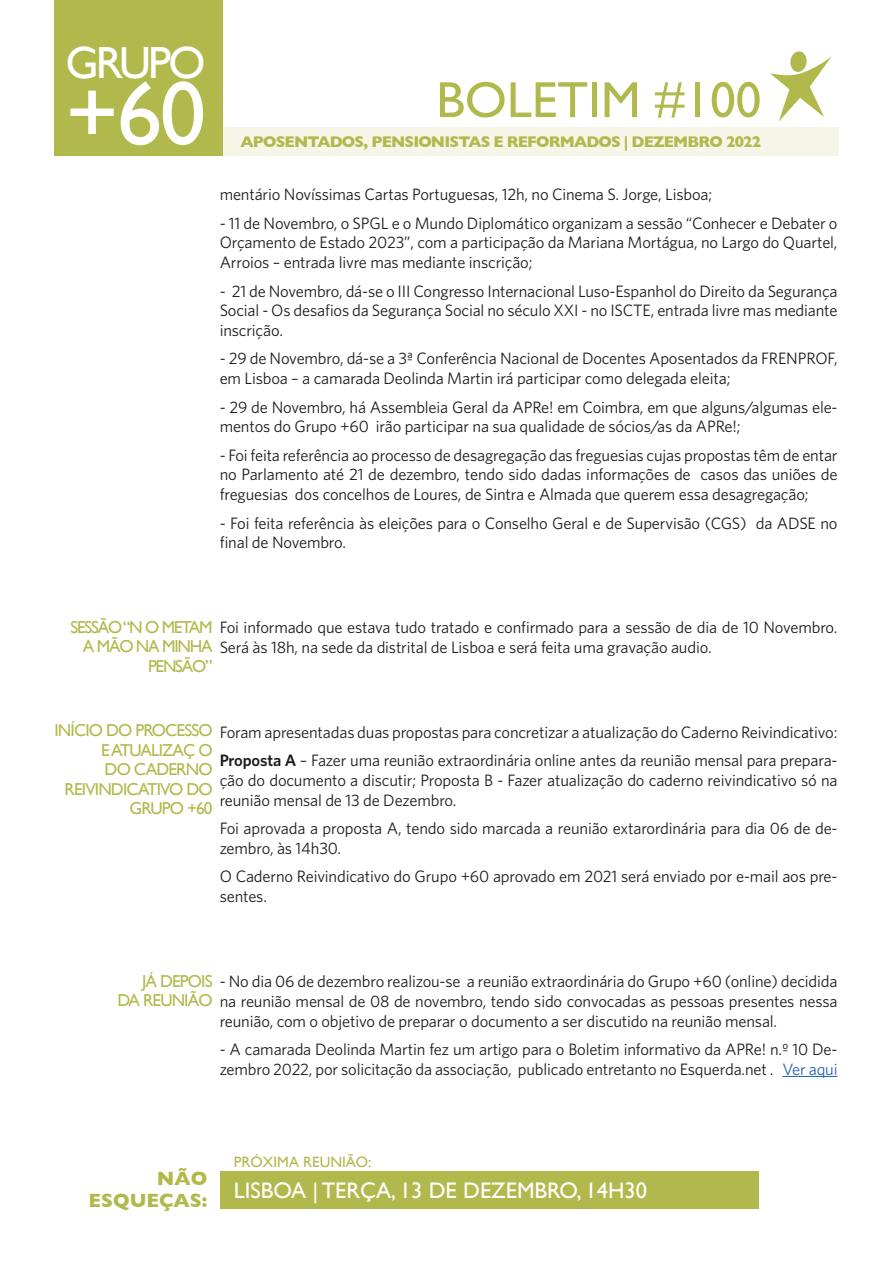
<style>
.page{position:relative;width:893px;height:1263px;background:#fff}
.page>*{position:absolute;margin:0;border:0;box-sizing:border-box;transform-origin:0 0}
.mais_um_intertitulo{font:91.5px "Gill Sans";color:#fff}
.t1{font:51px "Gill Sans";color:#b2b94c}
.mais_um_intertitulo-2{font:45px "Gill Sans";letter-spacing:-.06em;color:#fff}
.mais_um_intertitulo-3{font:22.5px "Gill Sans";color:#fff}
.mais_um_intertitulo-4{font:700 19.5px/22.5px "Gill Sans";color:#b2b94c;text-align:right}
.mais_um_intertitulo-5{font:17.25px/19.5px "Gill Sans";letter-spacing:-.05em;color:#b2b94c;text-align:right}
.t2{font:16.5px/19.8px "Whitney";letter-spacing:-.01em;color:#1d1d1b}
.t3{font:700 15.75px "Gill Sans";letter-spacing:-.05em;color:#b2b94c}
.mais_um_intertitulo-6{font:15px "Gill Sans";color:#b2b94c}
.s1{font-family:"Gill Sans";font-size:17.25px;color:#b2b94c}
.s2{font-weight:600}
.s3{color:#2463ad}
</style>
<div class="page">
<div style="left:54px;top:128px;width:785px;height:28px;background:#f5f6e8"></div>
<div style="left:54px;top:0;width:169px;height:155px;background:#b2b94c"></div>
<div style="left:220px;top:1171px;width:538px;height:38px;background:#b2b94c"></div>
<svg style="left:770px;top:51px;width:62px;height:71px"></svg>
<hr style="left:782px;top:1076px;width:55px;height:1px;background:#2463ad">
<p class="mais_um_intertitulo-2" style="left:65px;top:36px;width:142px">GRUPO</p>
<p class="mais_um_intertitulo" style="left:65px;top:60px;width:142px">+60</p>
<p class="t1" style="left:436px;top:70px;width:327px">BOLETIM #100</p>
<p class="t3" style="left:241px;top:129px;width:522px">APOSENTADOS, PENSIONISTAS E REFORMADOS | DEZEMBRO 2022</p>
<p class="t2" style="left:220px;top:184px;width:494px">mentário Novíssimas Cartas Portuguesas, 12h, no Cinema S. Jorge, Lisboa;</p>
<p class="t2" style="left:220px;top:213px;width:619px;text-align:justify">- 11 de Novembro, o SPGL e o Mundo Diplomático organizam a sessão “Conhecer e Debater o Orçamento de Estado 2023”, com a participação da Mariana Mortágua, no Largo do Quartel, Arroios – entrada livre mas mediante inscrição;</p>
<p class="t2" style="left:220px;top:280px;width:619px;text-align:justify">- 21 de Novembro, dá-se o III Congresso Internacional Luso-Espanhol do Direito da Segurança Social - Os desafios da Segurança Social no século XXI - no ISCTE, entrada livre mas mediante inscrição.</p>
<p class="t2" style="left:220px;top:348px;width:619px">- 29 de Novembro, dá-se a 3ª Conferência Nacional de Docentes Aposentados da FRENPROF, em Lisboa – a camarada Deolinda Martin irá participar como delegada eleita;</p>
<p class="t2" style="left:220px;top:396px;width:619px">- 29 de Novembro, há Assembleia Geral da APRe! em Coimbra, em que alguns/algumas ele&shy;mentos do Grupo +60 irão participar na sua qualidade de sócios/as da APRe!;</p>
<p class="t2" style="left:220px;top:445px;width:619px;text-align:justify">- Foi feita referência ao processo de desagregação das freguesias cujas propostas têm de entar no Parlamento até 21 de dezembro, tendo sido dadas informações de casos das uniões de freguesias dos concelhos de Loures, de Sintra e Almada que querem essa desagregação;</p>
<p class="t2" style="left:220px;top:512px;width:619px">- Foi feita referência às eleições para o Conselho Geral e de Supervisão (CGS) da ADSE no final de Novembro.</p>
<p class="t2" style="left:83px;top:617px;width:756px;text-indent:-12px"><span class="s1">SESSÃO “N O METAM</span> Foi informado que estava tudo tratado e confirmado para a sessão de dia de 10 Novembro.<br><span class="s1">A MÃO NA MINHA</span> Será às 18h, na sede da distrital de Lisboa e será feita uma gravação audio.</p>
<p class="mais_um_intertitulo-5" style="left:148px;top:656px;width:66px">PENSÃO”</p>
<p class="mais_um_intertitulo-5" style="left:54px;top:720px;width:160px">INÍCIO DO PROCESSO<br>E ATUALIZAÇ O<br>DO CADERNO<br>REIVINDICATIVO DO<br>GRUPO +60</p>
<p class="t2" style="left:220px;top:722px;width:619px">Foram apresentadas duas propostas para concretizar a atualização do Caderno Reivindicativo:</p>
<p class="t2" style="left:220px;top:750px;width:619px;text-align:justify"><span class="s2">Proposta A</span> – Fazer uma reunião extraordinária online antes da reunião mensal para prepara&shy;ção do documento a discutir; Proposta B - Fazer atualização do caderno reivindicativo só na reunião mensal de 13 de Dezembro.</p>
<p class="t2" style="left:220px;top:818px;width:619px">Foi aprovada a proposta A, tendo sido marcada a reunião extarordinária para dia 06 de de&shy;zembro, às 14h30.</p>
<p class="t2" style="left:220px;top:866px;width:619px">O Caderno Reivindicativo do Grupo +60 aprovado em 2021 será enviado por e-mail aos pre&shy;sentes.</p>
<p class="t2" style="left:142px;top:971px;width:697px"><span class="s1">JÁ DEPOIS</span> - No dia 06 de dezembro realizou-se a reunião extraordinária do Grupo +60 (online) decidida</p>
<p class="t2" style="left:117px;top:991px;width:722px"><span class="s1">DA REUNIÃO</span> na reunião mensal de 08 de novembro, tendo sido convocadas as pessoas presentes nessa</p>
<p class="t2" style="left:220px;top:1011px;width:559px">reunião, com o objetivo de preparar o documento a ser discutido na reunião mensal.</p>
<p class="t2" style="left:220px;top:1039px;width:619px">- A camarada Deolinda Martin fez um artigo para o Boletim informativo da APRe! n.º 10 De&shy;zembro 2022, por solicitação da associação, publicado entretanto no Esquerda.net . <span class="s3">Ver aqui</span></p>
<p class="mais_um_intertitulo-4" style="left:89px;top:1167px;width:120px">NÃO<br>ESQUEÇAS:</p>
<p class="mais_um_intertitulo-6" style="left:234px;top:1153px;width:139px">PRÓXIMA REUNIÃO:</p>
<p class="mais_um_intertitulo-3" style="left:234px;top:1177px;width:415px">LISBOA | TERÇA, 13 DE DEZEMBRO, 14H30</p>
</div>
